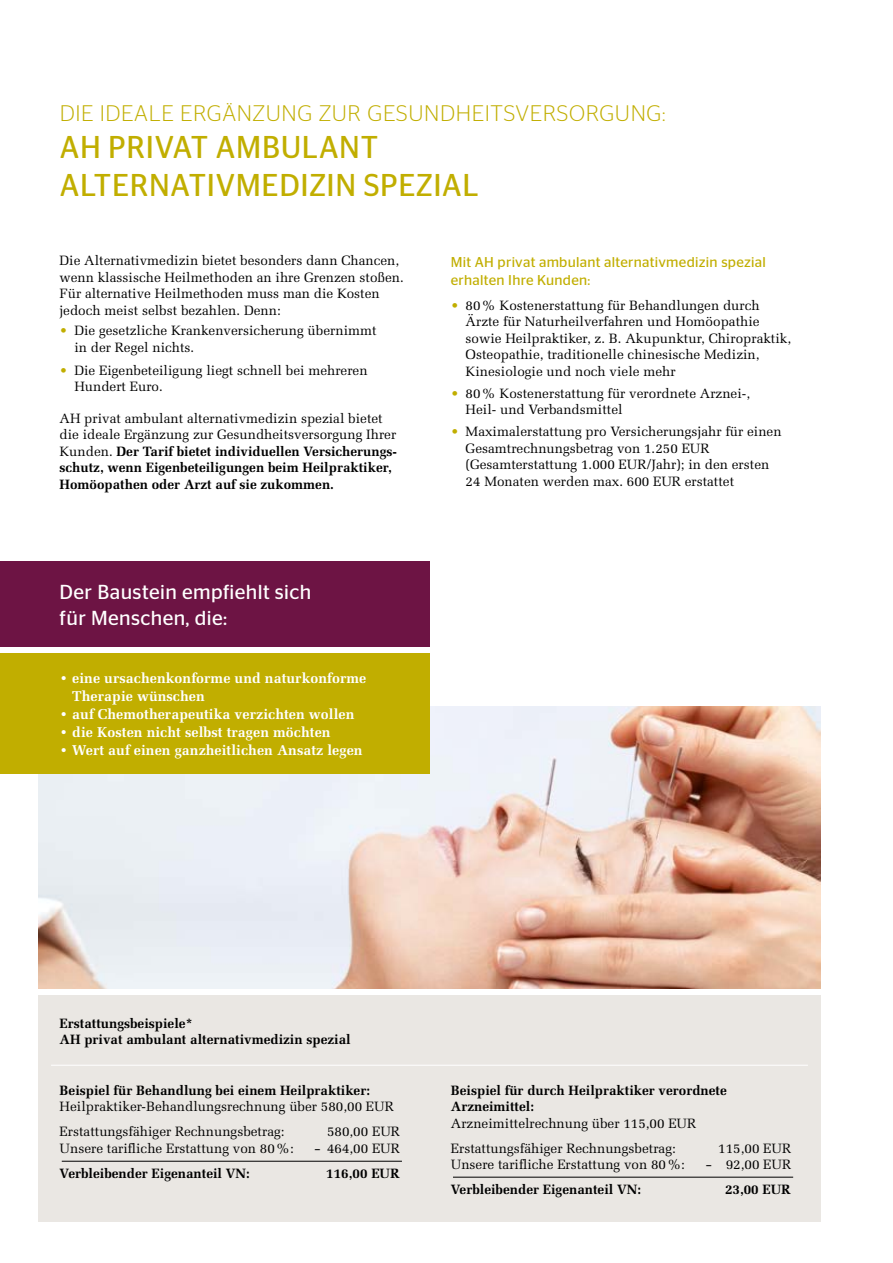
<style>
.page{position:relative;width:893px;height:1263px;background:#fff}
.page>*{position:absolute;margin:0;border:0;box-sizing:border-box;transform-origin:0 0}
.t1{font:31.5px/37.5px "Stag Sans";letter-spacing:.025em;color:#c1ae00}
.t2{font:300 22.5px "Stag Sans";letter-spacing:.03em;color:#c1ae00}
.t3{font:20.25px/26.2px "Stag Sans";letter-spacing:.02em;color:#fff}
.t4{font:700 14.25px/18px "Melior LT Std";letter-spacing:.005em;color:#fff}
.t5{font:14.25px/18px "Stag Sans";letter-spacing:.02em;color:#c1ae00}
.t6{font:13.5px/16.5px "Melior LT Std";color:#000}
.t7{font:700 13.5px/16.5px "Melior LT Std";color:#000}
.t8{font:13.5px "Melior LT Std";color:#000;scale:1.5 1}
.s1{color:#c1ae00}
.s2{font-weight:400}
</style>
<div class="page">
<img style="left:38px;top:706px;width:783px;height:282px">
<div style="left:0;top:561px;width:429px;height:85px;background:#6d1444"></div>
<div style="left:0;top:653px;width:429px;height:121px;background:#c1ae00"></div>
<div style="left:38px;top:995px;width:783px;height:226px;background:#eae7e3"></div>
<hr style="left:62px;top:1161px;width:340px;height:1px;background:#000">
<hr style="left:453px;top:1177px;width:340px;height:1px;background:#000">
<hr style="left:51px;top:1065px;width:757px;height:1px;background:#fff">
<h2 class="t2" style="left:60px;top:100px;width:607px">DIE IDEALE ERGÄNZUNG ZUR GESUNDHEITSVERSORGUNG:</h2>
<h1 class="t1" style="left:60px;top:128px;width:421px">AH PRIVAT AMBULANT<br>ALTERNATIVMEDIZIN SPEZIAL</h1>
<p class="t6" style="left:60px;top:252px;width:346px">Die Alternativmedizin bietet besonders dann Chancen, wenn klassische Heilmethoden an ihre Grenzen stoßen.<br>Für alternative Heilmethoden muss man die Kosten jedoch meist selbst bezahlen. Denn:</p>
<p class="t6" style="left:74px;top:323px;width:304px;text-indent:-15px"><span class="s1">•</span> Die gesetzliche Krankenversicherung übernimmt in der Regel nichts.</p>
<p class="t6" style="left:74px;top:362px;width:295px;text-indent:-15px"><span class="s1">•</span> Die Eigenbeteiligung liegt schnell bei mehreren<br>Hundert Euro.</p>
<p class="t7" style="left:60px;top:410px;width:339px"><span class="s2">AH privat ambulant alternativmedizin spezial bietet die ideale Ergänzung zur Gesundheitsversorgung Ihrer Kunden.</span> Der Tarif bietet individuellen Versicherungs&shy;schutz, wenn Eigenbeteiligungen beim Heilpraktiker, Homöopathen oder Arzt auf sie zukommen.</p>
<h3 class="t3" style="left:60px;top:578px;width:253px">Der Baustein empfiehlt sich für Menschen, die:</h3>
<p class="t4" style="left:72px;top:668px;width:296px;text-indent:-13px">• eine ursachenkonforme und naturkonforme<br>Therapie wünschen</p>
<p class="t4" style="left:60px;top:704px;width:296px">• auf Chemotherapeutika verzichten wollen</p>
<p class="t4" style="left:60px;top:722px;width:273px">• die Kosten nicht selbst tragen möchten</p>
<p class="t4" style="left:60px;top:740px;width:305px">• Wert auf einen ganzheitlichen Ansatz legen</p>
<p class="t5" style="left:451px;top:252px;width:317px">Mit AH privat ambulant alternativmedizin spezial erhalten Ihre Kunden:</p>
<p class="t6" style="left:466px;top:297px;width:327px;text-indent:-15px"><span class="s1">•</span> 80% Kostenerstattung für Behandlungen durch Ärzte für Naturheilverfahren und Homöopathie sowie Heilpraktiker, z. B. Akupunktur, Chiropraktik, Osteopathie, traditionelle chinesische Medizin, Kinesiologie und noch viele mehr</p>
<p class="t6" style="left:466px;top:385px;width:286px;text-indent:-15px"><span class="s1">•</span> 80% Kostenerstattung für verordnete Arznei-,<br>Heil- und Verbandsmittel</p>
<p class="t6" style="left:466px;top:423px;width:317px;text-indent:-15px"><span class="s1">•</span> Maximalerstattung pro Versicherungsjahr für einen Gesamtrechnungsbetrag von 1.250 EUR (Gesamterstattung 1.000 EUR/Jahr); in den ersten 24 Monaten werden max. 600 EUR erstattet</p>
<p class="t7" style="left:60px;top:1015px;width:292px">Erstattungsbeispiele*<br>AH privat ambulant alternativmedizin spezial</p>
<p class="t7" style="left:60px;top:1082px;width:312px">Beispiel für Behandlung bei einem Heilpraktiker:</p>
<p class="t6" style="left:60px;top:1094px;width:336px;line-height:25px">Heilpraktiker-Behandlungsrechnung über 580,00 EUR<br>Erstattungsfähiger Rechnungsbetrag:</p>
<p class="t6" style="left:327px;top:1123px;width:74px">580,00 EUR</p>
<p class="t6" style="left:60px;top:1140px;width:236px">Unsere tarifliche Erstattung von 80%:</p>
<p class="t8" style="left:314px;top:1140px;width:59px">- 464,00 EUR</p>
<p class="t7" style="left:60px;top:1165px;width:192px">Verbleibender Eigenanteil VN:</p>
<p class="t7" style="left:326px;top:1165px;width:75px">116,00 EUR</p>
<p class="t7" style="left:451px;top:1082px;width:277px">Beispiel für durch Heilpraktiker verordnete<br>Arzneimittel:</p>
<p class="t6" style="left:451px;top:1111px;width:247px;line-height:25px">Arzneimittelrechnung über 115,00 EUR<br>Erstattungsfähiger Rechnungsbetrag:</p>
<p class="t6" style="left:718px;top:1140px;width:74px">115,00 EUR</p>
<p class="t6" style="left:451px;top:1156px;width:236px">Unsere tarifliche Erstattung von 80%:</p>
<p class="t8" style="left:705px;top:1157px;width:59px">- 92,00 EUR</p>
<p class="t7" style="left:451px;top:1181px;width:192px">Verbleibender Eigenanteil VN:</p>
<p class="t7" style="left:725px;top:1181px;width:68px">23,00 EUR</p>
</div>
